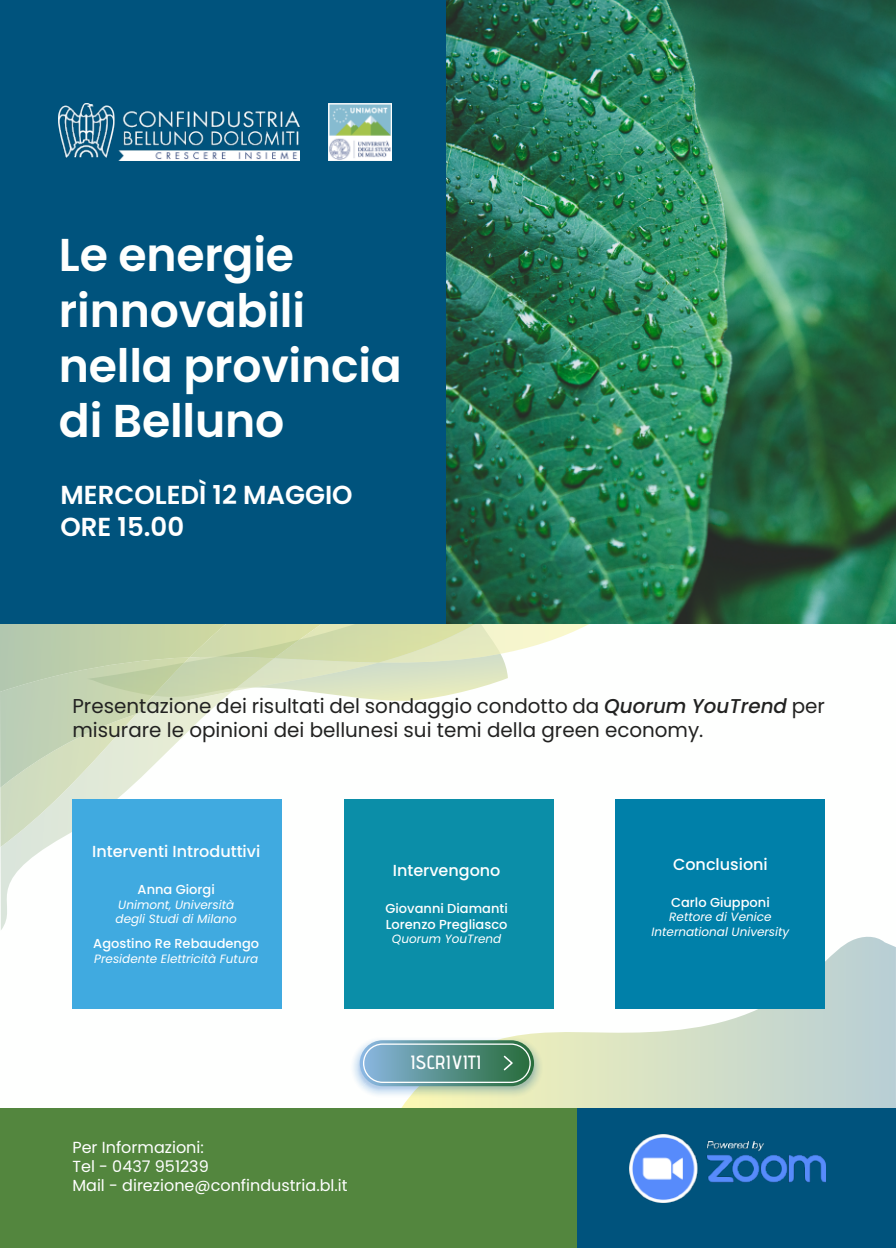
<style>
.page{position:relative;width:896px;height:1248px;background:#fff}
.page>*{position:absolute;margin:0;border:0;box-sizing:border-box;transform-origin:0 0}
.t1{font:600 46px/55.2px "Poppins";letter-spacing:-.005em;color:#fefffe}
.t2{font:600 26px/31.2px "Poppins";color:#fff}
.t3{font:20px/24px "Poppins";color:#222221}
.t4{font:600 19px "Advent Pro";color:#fff}
.t5{font:16px/19.2px "Poppins";color:#fff}
.t6{font:500 16px "Poppins";color:#fff}
.t7{font:500 13px/15.6px "Poppins";color:#fff}
.t8{font:italic 12px/14.4px "Poppins";color:#fff}
.s1{font-weight:500;font-style:italic}
</style>
<div class="page">
<svg style="left:401px;top:936px;width:495px;height:172px"></svg>
<svg style="left:1px;top:847px;width:46px;height:83px"></svg>
<svg style="left:0;top:624px;width:589px;height:223px"></svg>
<div style="left:0;top:1108px;width:577px;height:139px;background:#53863e"></div>
<div style="left:577px;top:1108px;width:319px;height:139px;background:#00537d"></div>
<div style="left:0;top:0;width:447px;height:624px;background:#00537d"></div>
<img style="left:447px;top:0;width:449px;height:624px">
<div style="left:72px;top:799px;width:209px;height:209px;background:#40aae0"></div>
<div style="left:616px;top:799px;width:209px;height:209px;background:#0080a9"></div>
<div style="left:344px;top:799px;width:209px;height:209px;background:#0b8ea8"></div>
<img style="left:629px;top:1134px;width:196px;height:68px">
<img style="left:59px;top:104px;width:241px;height:56px">
<svg style="left:353px;top:1036px;width:191px;height:62px;background:#90b5aa"></svg>
<img style="left:328px;top:104px;width:64px;height:56px">
<h1 class="t1" style="left:59px;top:228px;width:344px">Le energie rinnovabili nella provincia di Belluno</h1>
<h2 class="t2" style="left:60px;top:480px;width:294px">MERCOLEDÌ 12 MAGGIO<br>ORE 15.00</h2>
<p class="t3" style="left:72px;top:694px;width:754px">Presentazione dei risultati del sondaggio condotto da <span class="s1">Quorum YouTrend</span> per misurare le opinioni dei bellunesi sui temi della green economy.</p>
<p class="t6" style="left:92px;top:842px;width:170px">Interventi Introduttivi</p>
<p class="t7" style="left:138px;top:881px;width:79px">Anna Giorgi</p>
<p class="t8" style="left:116px;top:897px;width:123px">Unimont, Università degli Studi di Milano</p>
<p class="t7" style="left:93px;top:935px;width:167px">Agostino Re Rebaudengo</p>
<p class="t8" style="left:94px;top:951px;width:166px">Presidente Elettricità Futura</p>
<p class="t5" style="left:72px;top:1137px;width:277px">Per Informazioni:<br>Tel - 0437 951239<br>Mail - direzione@confindustria.bl.it</p>
<p class="t6" style="left:393px;top:861px;width:109px">Intervengono</p>
<p class="t7" style="left:385px;top:901px;width:124px">Giovanni Diamanti<br>Lorenzo Pregliasco</p>
<p class="t8" style="left:392px;top:932px;width:111px">Quorum YouTrend</p>
<p class="t4" style="left:410px;top:1050px;width:73px">ISCRIVITI</p>
<p class="t6" style="left:673px;top:854px;width:96px">Conclusioni</p>
<p class="t7" style="left:671px;top:894px;width:100px">Carlo Giupponi</p>
<p class="t8" style="left:651px;top:909px;width:139px;text-align:center">Rettore di Venice<br>International University</p>
</div>
